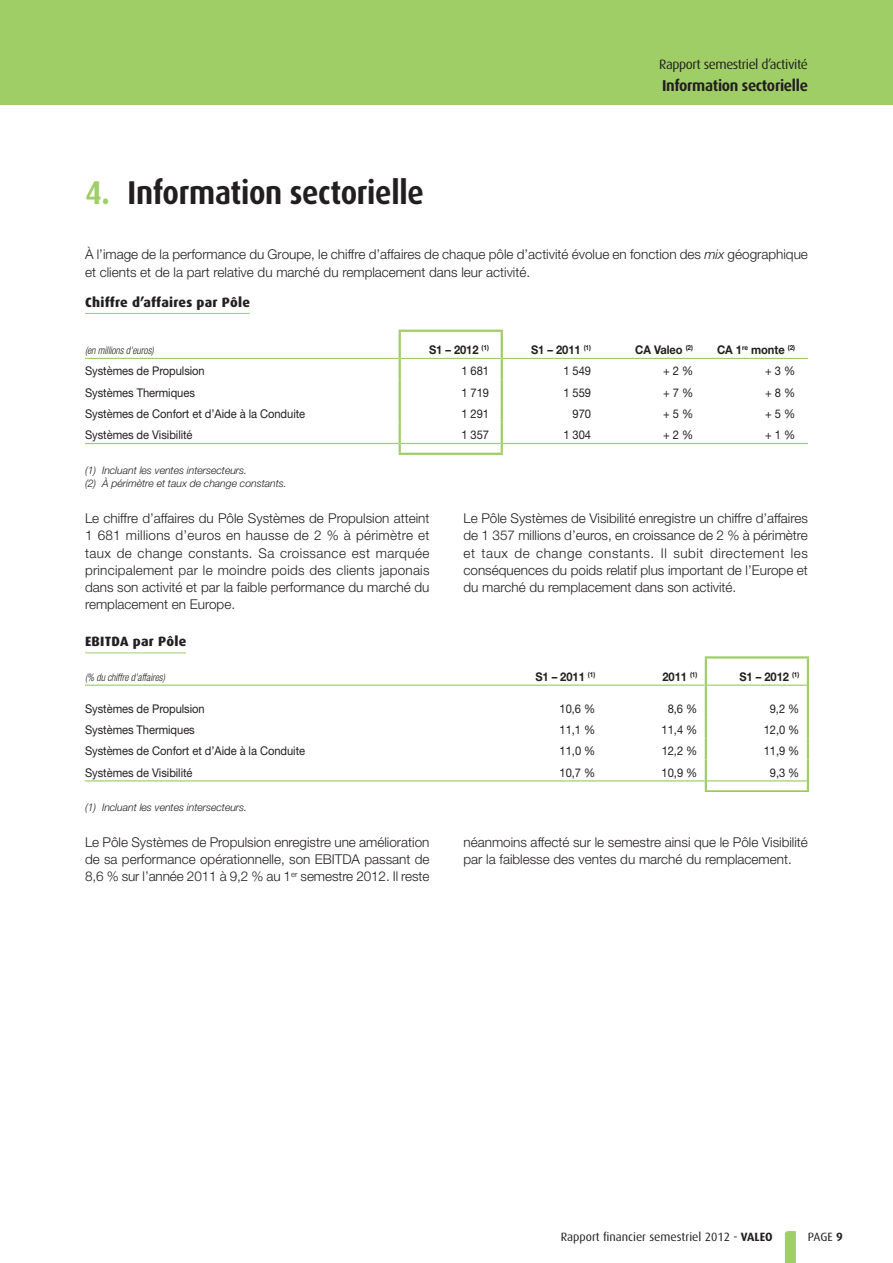
<style>
.page{position:relative;width:893px;height:1263px;background:#fff}
.page>*{position:absolute;margin:0;border:0;box-sizing:border-box;transform-origin:0 0}
.t1{font:700 33px "Dax";letter-spacing:-.01em;color:#231f20;scale:.9 1}
.t2{font:700 15.75px "Dax";letter-spacing:-.02em;color:#231f20;scale:.95 1}
.t3{font:300 13.5px/17.2px "Helvetica Neue LT Std";color:#231f20;text-align:justify}
.t4{font:800 13.5px "Dax";letter-spacing:.02em;color:#231f20}
.t5{font:13.5px "Dax";letter-spacing:-.03em;color:#231f20}
.t6{font:12px "Helvetica Neue LT Std";letter-spacing:-.005em;color:#231f20;scale:.93 1}
.t7{font:700 12px "Helvetica Neue LT Std";letter-spacing:-.005em;color:#231f20;scale:.93 1}
.t8{font:12px "Dax";color:#231f20}
.t9{font:italic 300 10.5px/12.8px "Helvetica Neue LT Std";letter-spacing:-.005em;color:#231f20}
.t10{font:italic 300 condensed 10.5px "Helvetica Neue LT Std";letter-spacing:-.005em;color:#231f20;scale:.93 1}
.s1{color:#9fce66}
.s2{font-style:italic}
.s3{font-weight:700}
</style>
<div class="page">
<svg style="left:785px;top:1231px;width:11px;height:32px"></svg>
<div style="left:0;top:0;width:893px;height:104px;background:#9fce66"></div>
<hr style="left:85px;top:313px;width:165px;height:1px;background:#9fce66">
<svg style="left:503px;top:357px;width:203px;height:1px"></svg>
<hr style="left:85px;top:358px;width:314px;height:1px;background:#9fce66">
<hr style="left:401px;top:358px;width:100px;height:1px;background:#9fce66">
<hr style="left:503px;top:358px;width:305px;height:1px;background:#9fce66">
<hr style="left:85px;top:443px;width:314px;height:1px;background:#9fce66">
<hr style="left:401px;top:443px;width:100px;height:1px;background:#9fce66">
<hr style="left:503px;top:443px;width:305px;height:1px;background:#9fce66">
<hr style="left:399px;top:330px;width:104px;height:2px;background:#9fce66">
<hr style="left:399px;top:332px;width:2px;height:26px;background:#9fce66">
<hr style="left:501px;top:332px;width:2px;height:26px;background:#9fce66">
<hr style="left:399px;top:358px;width:2px;height:22px;background:#9fce66">
<hr style="left:501px;top:358px;width:2px;height:22px;background:#9fce66">
<hr style="left:399px;top:380px;width:2px;height:21px;background:#9fce66">
<hr style="left:501px;top:380px;width:2px;height:21px;background:#9fce66">
<hr style="left:399px;top:401px;width:2px;height:21px;background:#9fce66">
<hr style="left:501px;top:401px;width:2px;height:21px;background:#9fce66">
<hr style="left:399px;top:422px;width:2px;height:21px;background:#9fce66">
<hr style="left:501px;top:422px;width:2px;height:21px;background:#9fce66">
<svg style="left:399px;top:443px;width:2px;height:10px"></svg>
<svg style="left:501px;top:443px;width:2px;height:10px"></svg>
<hr style="left:399px;top:453px;width:104px;height:2px;background:#9fce66">
<hr style="left:85px;top:652px;width:101px;height:1px;background:#9fce66">
<hr style="left:85px;top:684px;width:620px;height:2px;background:#9fce66">
<hr style="left:707px;top:684px;width:100px;height:2px;background:#9fce66">
<hr style="left:85px;top:780px;width:620px;height:1px;background:#9fce66">
<hr style="left:707px;top:780px;width:100px;height:1px;background:#9fce66">
<hr style="left:705px;top:656px;width:104px;height:3px;background:#9fce66">
<hr style="left:705px;top:659px;width:2px;height:26px;background:#9fce66">
<hr style="left:807px;top:659px;width:2px;height:26px;background:#9fce66">
<hr style="left:705px;top:685px;width:2px;height:32px;background:#9fce66">
<hr style="left:807px;top:685px;width:2px;height:32px;background:#9fce66">
<hr style="left:705px;top:717px;width:2px;height:21px;background:#9fce66">
<hr style="left:807px;top:717px;width:2px;height:21px;background:#9fce66">
<hr style="left:705px;top:738px;width:2px;height:22px;background:#9fce66">
<hr style="left:807px;top:738px;width:2px;height:22px;background:#9fce66">
<hr style="left:705px;top:760px;width:2px;height:21px;background:#9fce66">
<hr style="left:807px;top:760px;width:2px;height:21px;background:#9fce66">
<svg style="left:705px;top:781px;width:2px;height:9px"></svg>
<svg style="left:807px;top:781px;width:2px;height:9px"></svg>
<hr style="left:705px;top:790px;width:104px;height:2px;background:#8bc63e">
<h1 class="t1" style="left:85px;top:178px;width:378px"><span class="s1">4.</span> Information sectorielle</h1>
<p class="t5" style="left:659px;top:59px;width:150px">Rapport semestriel d’activité</p>
<p class="t2" style="left:662px;top:79px;width:155px">Information sectorielle</p>
<p class="t3" style="left:85px;top:247px;width:724px">À l’image de la performance du Groupe, le chiffre d’affaires de chaque p ôle d’activité évolue en fonction des <span class="s2">mix</span> géographique et clients et de la part relative du marché du remplacement dans leur activité.</p>
<p class="t4" style="left:85px;top:296px;width:167px">Chiffre d’affaires par Pôle</p>
<p class="t10" style="left:85px;top:347px;width:75px">(en millions d’euros)</p>
<p class="t7" style="left:429px;top:346px;width:66px">S1 – 2012 <sup>(1)</sup></p>
<p class="t7" style="left:531px;top:346px;width:66px">S1 – 2011 <sup>(1)</sup></p>
<p class="t7" style="left:635px;top:346px;width:64px">CA Valeo <sup>(2)</sup></p>
<p class="t7" style="left:717px;top:346px;width:85px">CA 1<sup>re</sup> monte <sup>(2)</sup></p>
<p class="t6" style="left:85px;top:367px;width:130px">Systèmes de Propulsion</p>
<p class="t6" style="left:461px;top:367px;width:31px">1 681</p>
<p class="t6" style="left:563px;top:367px;width:31px">1 549</p>
<p class="t6" style="left:663px;top:367px;width:34px">+ 2 %</p>
<p class="t6" style="left:765px;top:367px;width:34px">+ 3 %</p>
<p class="t6" style="left:85px;top:388px;width:120px">Systèmes Thermiques</p>
<p class="t6" style="left:461px;top:388px;width:31px">1 719</p>
<p class="t6" style="left:563px;top:388px;width:31px">1 559</p>
<p class="t6" style="left:663px;top:388px;width:34px">+ 7 %</p>
<p class="t6" style="left:765px;top:388px;width:34px">+ 8 %</p>
<p class="t6" style="left:85px;top:409px;width:238px">Systèmes de Confort et d’Aide à la Conduite</p>
<p class="t6" style="left:461px;top:409px;width:31px">1 291</p>
<p class="t6" style="left:573px;top:409px;width:21px">970</p>
<p class="t6" style="left:663px;top:409px;width:34px">+ 5 %</p>
<p class="t6" style="left:765px;top:409px;width:34px">+ 5 %</p>
<p class="t6" style="left:85px;top:431px;width:117px">Systèmes de Visibilité</p>
<p class="t6" style="left:461px;top:431px;width:31px">1 357</p>
<p class="t6" style="left:563px;top:431px;width:31px">1 304</p>
<p class="t6" style="left:663px;top:431px;width:34px">+ 2 %</p>
<p class="t6" style="left:765px;top:431px;width:34px">+ 1 %</p>
<p class="t9" style="left:85px;top:465px;width:203px">(1) Incluant les ventes intersecteurs.<br>(2) À périmètre et taux de change constants.</p>
<p class="t3" style="left:85px;top:511px;width:346px">Le chiffre d’affaires du Pôle Systèmes de Propulsion atteint 1 681 millions d’euros en hausse de 2 % à périmètre et taux de change constants. Sa croissance est marquée principalement par le moindre poids des clients japonais dans son activité et par la faible performance du marché du remplacement en Europe.</p>
<p class="t3" style="left:463px;top:511px;width:346px">Le Pôle Systèmes de Visibilité enregistre un chiffre d’affaires de 1 357 millions d’euros, en croissance de 2 % à périmètre et taux de change constants. Il subit directement les conséquences du poids relatif plus important de l’Europe et du marché du remplacement dans son activité.</p>
<p class="t4" style="left:85px;top:636px;width:103px">EBITDA par Pôle</p>
<p class="t10" style="left:85px;top:673px;width:87px">(% du chiffre d’affaires)</p>
<p class="t7" style="left:535px;top:672px;width:66px">S1 – 2011 <sup>(1)</sup></p>
<p class="t7" style="left:662px;top:672px;width:39px">2011 <sup>(1)</sup></p>
<p class="t7" style="left:739px;top:672px;width:66px">S1 – 2012 <sup>(1)</sup></p>
<p class="t6" style="left:85px;top:704px;width:130px">Systèmes de Propulsion</p>
<p class="t6" style="left:560px;top:704px;width:40px">10,6 %</p>
<p class="t6" style="left:668px;top:704px;width:33px">8,6 %</p>
<p class="t6" style="left:770px;top:704px;width:33px">9,2 %</p>
<p class="t6" style="left:85px;top:725px;width:120px">Systèmes Thermiques</p>
<p class="t6" style="left:560px;top:725px;width:40px">11,1 %</p>
<p class="t6" style="left:662px;top:725px;width:40px">11,4 %</p>
<p class="t6" style="left:764px;top:725px;width:40px">12,0 %</p>
<p class="t6" style="left:85px;top:747px;width:238px">Systèmes de Confort et d’Aide à la Conduite</p>
<p class="t6" style="left:560px;top:747px;width:40px">11,0 %</p>
<p class="t6" style="left:662px;top:747px;width:40px">12,2 %</p>
<p class="t6" style="left:764px;top:747px;width:40px">11,9 %</p>
<p class="t6" style="left:85px;top:768px;width:117px">Systèmes de Visibilité</p>
<p class="t6" style="left:560px;top:768px;width:40px">10,7 %</p>
<p class="t6" style="left:662px;top:768px;width:40px">10,9 %</p>
<p class="t6" style="left:770px;top:768px;width:33px">9,3 %</p>
<p class="t9" style="left:85px;top:802px;width:164px">(1) Incluant les ventes intersecteurs.</p>
<p class="t3" style="left:85px;top:835px;width:346px">Le Pôle Systèmes de Propulsion enregistre une amélioration de sa performance opérationnelle, son EBITDA passant de 8,6 % sur l’année 2011 à 9,2 % au 1<sup>er</sup> semestre 2012. Il reste</p>
<p class="t3" style="left:463px;top:835px;width:346px">néanmoins affecté sur le semestre ainsi que le Pôle Visibilité par la faiblesse des ventes du marché du remplacement.</p>
<p class="t8" style="left:561px;top:1232px;width:213px">Rapport financier semestriel 2012 - <span class="s3">VALEO</span></p>
<p class="t8" style="left:808px;top:1231px;width:36px">PAGE <span class="s3">9</span></p>
</div>
